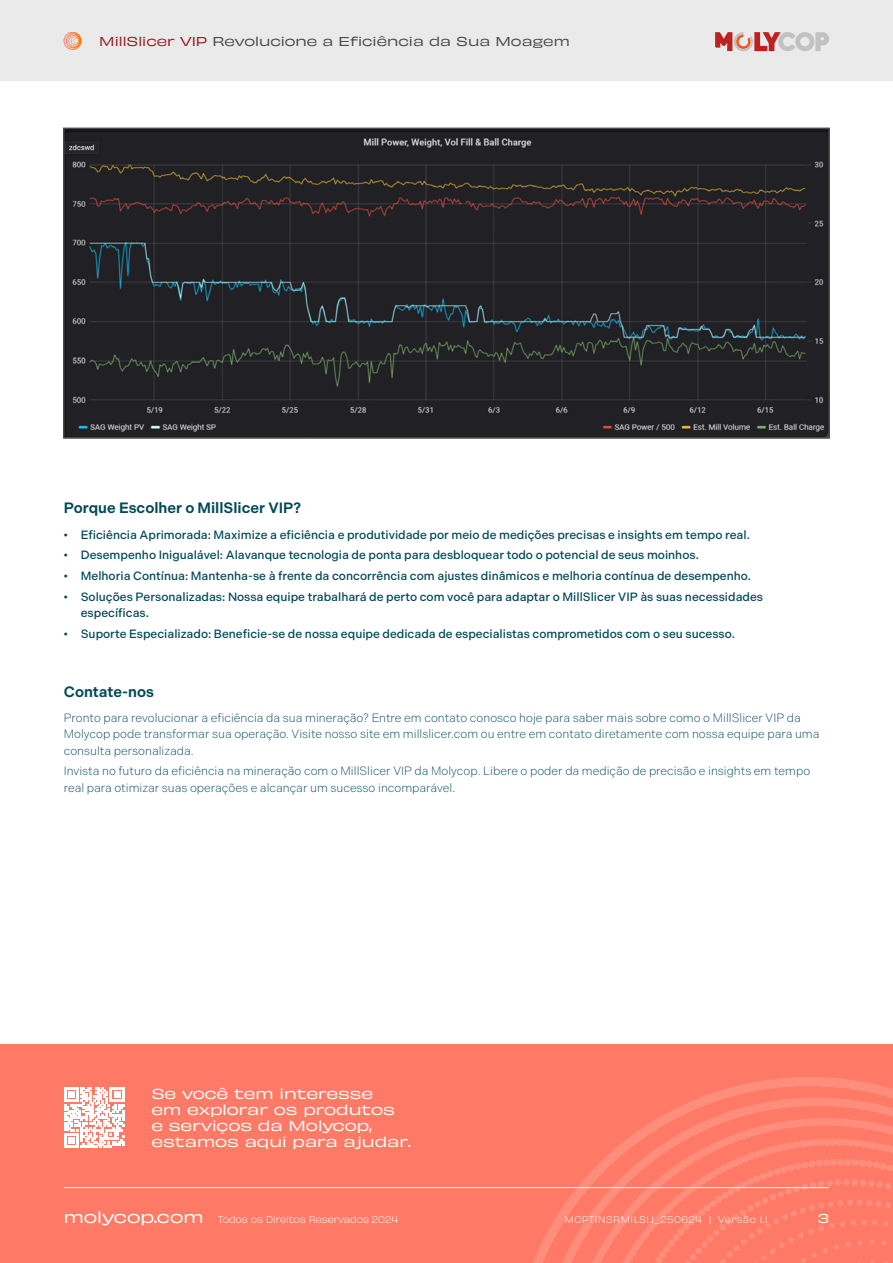
<style>
.page{position:relative;width:893px;height:1263px;background:#fff}
.page>*{position:absolute;margin:0;border:0;box-sizing:border-box;transform-origin:0 0}
.t1{font:600 15px "Indivisible";color:#004a57}
.t2{font:expanded 15px "Obviously";color:#fff}
.t3{font:expanded 13.5px/16.2px "Obviously";color:#fff}
.t4{font:500 12px/16.5px "Indivisible";color:#004a57}
.t5{font:300 12px/16.5px "Indivisible";color:#004a57}
.t6{font:expanded 12px "Obviously";color:#4d4a48}
.t7{font:expanded 12px "Obviously";color:#fff}
.t8{font:9px "Obviously Lght";letter-spacing:.05em;color:#fff}
.t9{font:9px "Obviously Lght";color:#fff}
.s1{color:#962126}
</style>
<div class="page">
<img style="left:66px;top:131px;width:761px;height:305px">
<div style="left:63px;top:128px;width:767px;height:311px;border:2px solid #4d4a48"></div>
<div style="left:0;top:0;width:893px;height:81px;background:#eaeaeb"></div>
<svg style="left:715px;top:32px;width:114px;height:19px"></svg>
<div style="left:64px;top:32px;width:17px;height:18px;border:1px solid #fff;border-radius:50%"></div>
<div style="left:66px;top:34px;width:15px;height:14px;border:1px dashed #fff;border-radius:50%"></div>
<div style="left:69px;top:35px;width:11px;height:12px;border:1px dashed #fff;border-radius:50%"></div>
<div style="left:71px;top:37px;width:8px;height:8px;border:1px dashed #fff;border-radius:50%"></div>
<svg style="left:73px;top:38px;width:5px;height:5px"></svg>
<div style="left:0;top:1044px;width:893px;height:219px;background:#ff7a66"></div>
<svg style="left:510px;top:1077px;width:383px;height:186px"></svg>
<svg style="left:538px;top:1097px;width:355px;height:166px"></svg>
<svg style="left:565px;top:1118px;width:328px;height:145px"></svg>
<svg style="left:592px;top:1138px;width:301px;height:125px"></svg>
<hr style="left:64px;top:1187px;width:765px;height:1px;background:#fff">
<svg style="left:64px;top:1087px;width:60px;height:61px"></svg>
<p class="t6" style="left:99px;top:32px;width:472px"><span class="s1">MillSlicer VIP</span> Revolucione a Eficiência da Sua Moagem</p>
<p class="t1" style="left:64px;top:500px;width:239px">Porque Escolher o MillSlicer VIP?</p>
<p class="t4" style="left:64px;top:526px;width:688px">• Eficiência Aprimorada: Maximize a eficiência e produtividade por meio de medições precisas e insights em tempo real.</p>
<p class="t4" style="left:64px;top:547px;width:637px">• Desempenho Inigualável: Alavanque tecnologia de ponta para desbloquear todo o potencial de seus moinhos.</p>
<p class="t4" style="left:64px;top:568px;width:689px">• Melhoria Contínua: Mantenha-se à frente da concorrência com ajustes dinâmicos e melhoria contínua de desempenho.</p>
<p class="t4" style="left:81px;top:588px;width:684px;text-indent:-17px">• Soluções Personalizadas: Nossa equipe trabalhará de perto com você para adaptar o MillSlicer VIP às suas necessidades específicas.</p>
<p class="t4" style="left:64px;top:626px;width:673px">• Suporte Especializado: Beneficie-se de nossa equipe dedicada de especialistas comprometidos com o seu sucesso.</p>
<p class="t1" style="left:64px;top:683px;width:92px">Contate-nos</p>
<p class="t5" style="left:64px;top:709px;width:757px">Pronto para revolucionar a eficiência da sua mineração? Entre em contato conosco hoje para saber mais sobre como o MillSlicer VIP da<br>Molycop pode transformar sua operação. Visite nosso site em millslicer.com ou entre em contato diretamente com nossa equipe para uma consulta personalizada.</p>
<p class="t5" style="left:64px;top:763px;width:748px">Invista no futuro da eficiência na mineração com o MillSlicer VIP da Molycop. Libere o poder da medição de precisão e insights em tempo real para otimizar suas operações e alcançar um sucesso incomparável.</p>
<p class="t3" style="left:151px;top:1084px;width:261px">Se você tem interesse<br>em explorar os produtos<br>e serviços da Molycop, estamos aqui para ajudar.</p>
<p class="t2" style="left:64px;top:1205px;width:141px">molycop.com</p>
<p class="t9" style="left:218px;top:1212px;width:182px">Todos os Direitos Reservados 2024</p>
<p class="t8" style="left:565px;top:1212px;width:204px">MCPTINSRMILS1.1_250624 | Versão 1.1</p>
<p class="t7" style="left:818px;top:1209px;width:13px">3</p>
</div>
